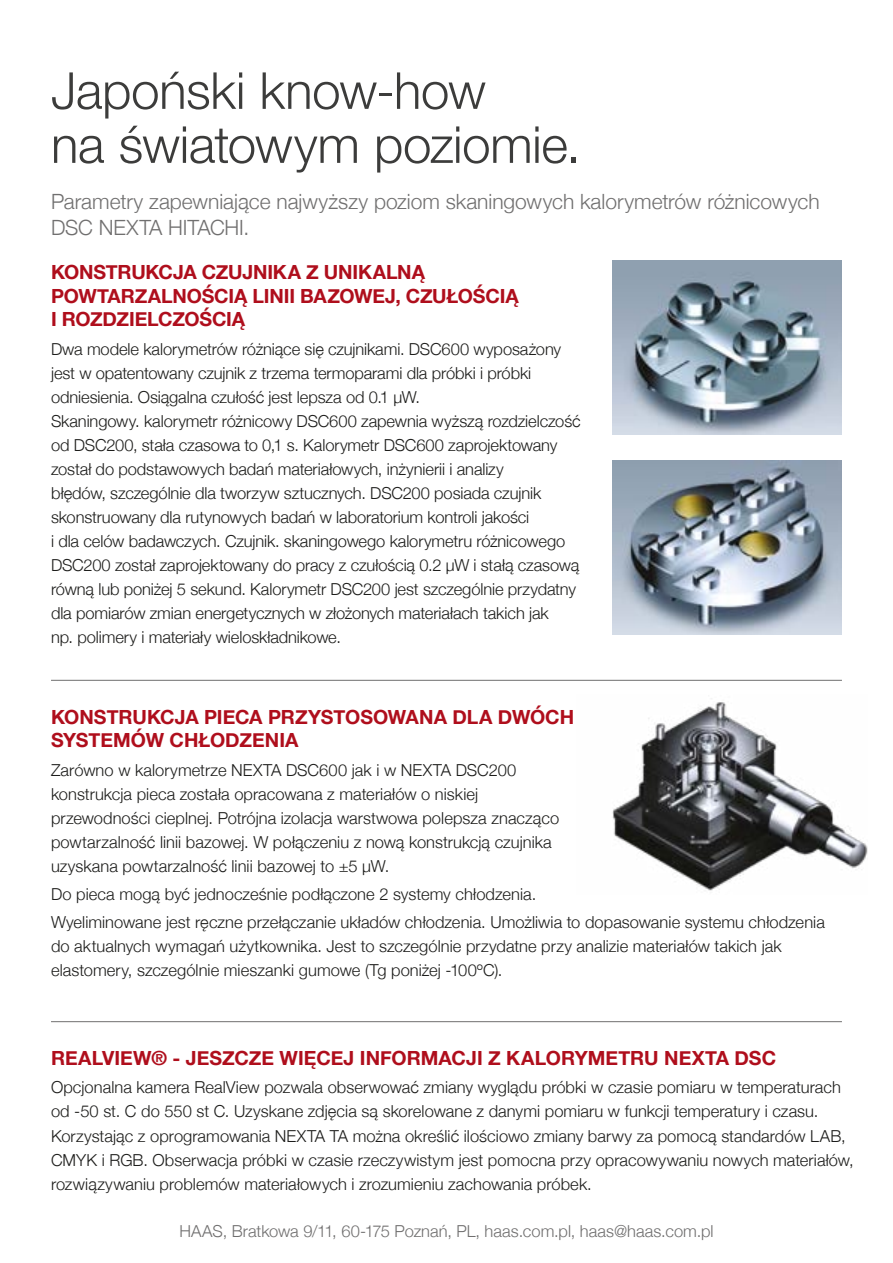
<style>
.page{position:relative;width:893px;height:1263px;background:#fff}
.page>*{position:absolute;margin:0;border:0;box-sizing:border-box;transform-origin:0 0}
.t1{font:300 51px/54px "Helvetica Neue";letter-spacing:-.005em;color:#3c3c3b}
.t2{font:300 21px/26.2px "Helvetica Neue";color:#706f6f}
.t3{font:700 19.5px/23.4px "Helvetica Neue";letter-spacing:-.005em;color:#af0e1c}
.t4{font:300 16.5px/24px "Helvetica Neue";color:#1d1d1b}
.t5{font:300 16.5px "Helvetica Neue";color:#706f6f}
</style>
<div class="page">
<hr style="left:51px;top:680px;width:791px;height:1px;background:#706f6f">
<hr style="left:51px;top:1021px;width:791px;height:1px;background:#706f6f">
<img style="left:612px;top:260px;width:230px;height:175px">
<img style="left:612px;top:702px;width:255px;height:189px">
<img style="left:612px;top:461px;width:230px;height:174px">
<h1 class="t1" style="left:51px;top:60px;width:531px">Japoński know-how<br>na światowym poziomie.</h1>
<p class="t2" style="left:51px;top:187px;width:770px">Parametry zapewniające najwyższy poziom skaningowych kalorymetrów różnicowych<br>DSC NEXTA HITACHI.</p>
<p class="t3" style="left:51px;top:261px;width:469px">KONSTRUKCJA CZUJNIKA Z UNIKALNĄ<br>POWTARZALNOŚCIĄ LINII BAZOWEJ, CZUŁOŚCIĄ<br>I ROZDZIELCZOŚCIĄ</p>
<p class="t4" style="left:51px;top:335px;width:531px">Dwa modele kalorymetrów różniące się czujnikami. DSC600 wyposażony jest w opatentowany czujnik z trzema termoparami dla próbki i próbki odniesienia. Osiągalna czułość jest lepsza od 0.1 µW.<br>Skaningowy. kalorymetr różnicowy DSC600 zapewnia wyższą rozdzielczość od DSC200, stała czasowa to 0,1 s. Kalorymetr DSC600 zaprojektowany został do podstawowych badań materiałowych, inżynierii i analizy<br>błędów, szczególnie dla tworzyw sztucznych. DSC200 posiada czujnik skonstruowany dla rutynowych badań w laboratorium kontroli jakości<br>i dla celów badawczych. Czujnik. skaningowego kalorymetru różnicowego DSC200 został zaprojektowany do pracy z czułością 0.2 µW i stałą czasową równą lub poniżej 5 sekund. Kalorymetr DSC200 jest szczególnie przydatny dla pomiarów zmian energetycznych w złożonych materiałach takich jak<br>np. polimery i materiały wieloskładnikowe.</p>
<p class="t3" style="left:51px;top:706px;width:525px">KONSTRUKCJA PIECA PRZYSTOSOWANA DLA DWÓCH<br>SYSTEMÓW CHŁODZENIA</p>
<p class="t4" style="left:51px;top:756px;width:510px">Zarówno w kalorymetrze NEXTA DSC600 jak i w NEXTA DSC200 konstrukcja pieca została opracowana z materiałów o niskiej przewodności cieplnej. Potrójna izolacja warstwowa polepsza znacząco powtarzalność linii bazowej. W połączeniu z nową konstrukcją czujnika uzyskana powtarzalność linii bazowej to ±5 µW.</p>
<p class="t4" style="left:51px;top:879px;width:775px;line-height:28.2px">Do pieca mogą być jednocześnie podłączone 2 systemy chłodzenia.<br>Wyeliminowane jest ręczne przełączanie układów chłodzenia. Umożliwia to dopasowanie systemu chłodzenia</p>
<p class="t4" style="left:51px;top:933px;width:732px">do aktualnych wymagań użytkownika. Jest to szczególnie przydatne przy analizie materiałów takich jak elastomery, szczególnie mieszanki gumowe (Tg poniżej -100ºC).</p>
<p class="t3" style="left:51px;top:1047px;width:727px">REALVIEW® - JESZCZE WIĘCEJ INFORMACJI Z KALORYMETRU NEXTA DSC</p>
<p class="t4" style="left:51px;top:1074px;width:804px">Opcjonalna kamera RealView pozwala obserwować zmiany wyglądu próbki w czasie pomiaru w temperaturach od -50 st. C do 550 st C. Uzyskane zdjęcia są skorelowane z danymi pomiaru w funkcji temperatury i czasu.<br>Korzystając z oprogramowania NEXTA TA można określić ilościowo zmiany barwy za pomocą standardów LAB, CMYK i RGB. Obserwacja próbki w czasie rzeczywistym jest pomocna przy opracowywaniu nowych materiałów, rozwiązywaniu problemów materiałowych i zrozumieniu zachowania próbek.</p>
<p class="t5" style="left:179px;top:1218px;width:536px">HAAS, Bratkowa 9/11, 60-175 Poznań, PL, haas.com.pl, haas@haas.com.pl</p>
</div>
